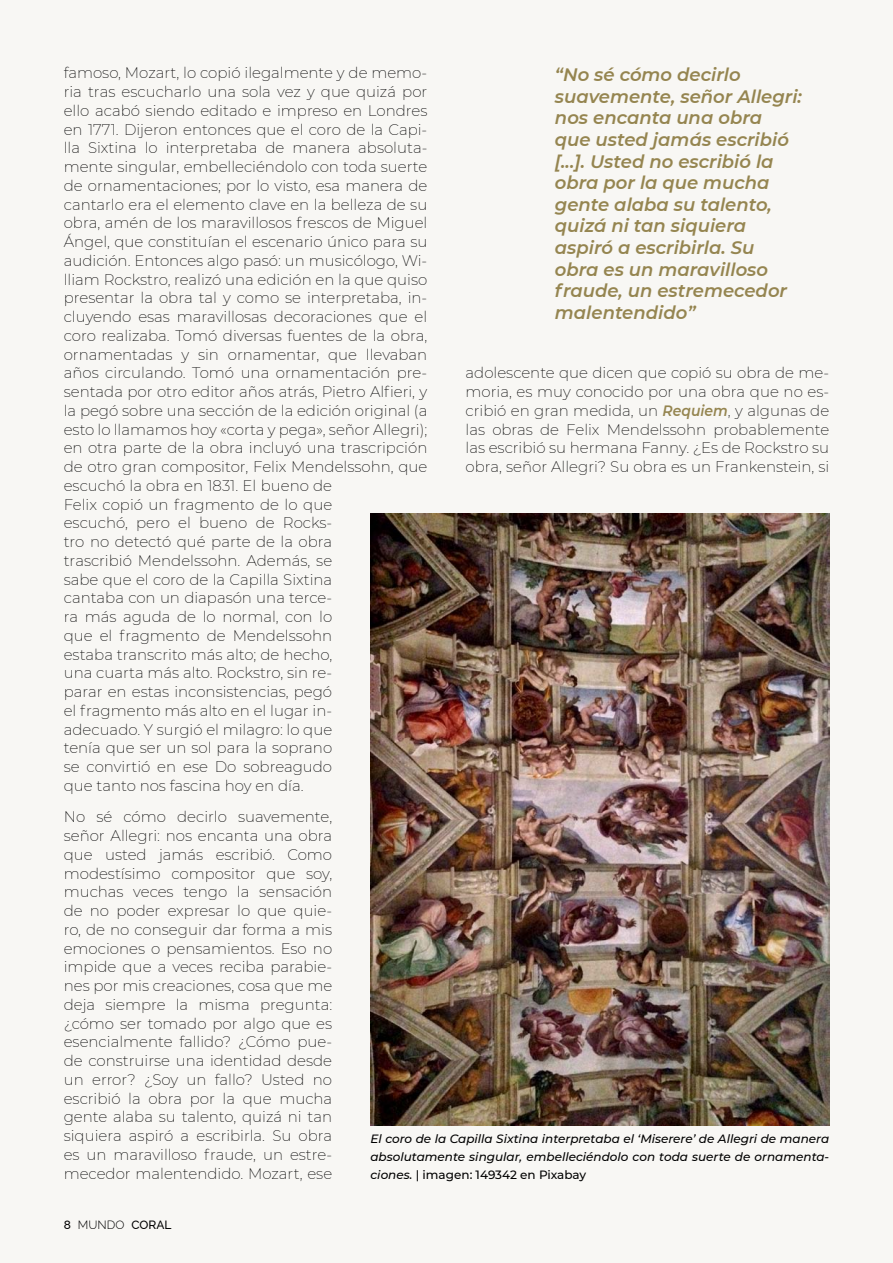
<style>
.page{position:relative;width:893px;height:1263px;background:#f8f7f4}
.page>*{position:absolute;margin:0;border:0;box-sizing:border-box;transform-origin:0 0}
.Destacado{font:italic 600 18px/21.6px "Montserrat";color:#958550}
.Cuerpo_texto{font:200 15px/18.8px "Montserrat";color:#000;text-align:justify}
.Cuerpo_texto-2{font:italic 500 12px/18px "Montserrat";color:#000;text-align:justify}
.t1{font:500 12px "Raleway";color:#000}
.s1{font-weight:600;font-style:italic;color:#958550}
.s2{font-style:normal}
.s3{font-weight:300}
</style>
<div class="page">
<img style="left:370px;top:513px;width:459px;height:612px">
<p class="Destacado" style="left:555px;top:63px;width:249px">“No sé cómo decirlo suavemente, señor Allegri: nos encanta una obra que usted jamás escribió [...]. Usted no escribió la obra por la que mucha gente alaba su talento, quizá ni tan siquiera aspiró a escribirla. Su obra es un maravilloso fraude, un estremecedor malentendido”</p>
<p class="Cuerpo_texto" style="left:64px;top:63px;width:365px;text-align:left">famoso, Mozart, lo copió ilegalmente y de memo&shy;ria tras escucharlo una sola vez y que quizá por ello acabó siendo editado e impreso en Londres en 1771. Dijeron entonces que el coro de la Capi&shy;lla Sixtina lo interpretaba de manera absoluta&shy;mente singular, embelleciéndolo con toda suerte de ornamentaciones; por lo visto, esa manera de cantarlo era el elemento clave en la belleza de su obra, amén de los maravillosos frescos de Miguel Ángel, que constituían el escenario único para su audición. Entonces algo pasó: un musicólogo, Wi&shy;lliam Rockstro, realizó una edición en la que quiso presentar la obra tal y como se interpretaba, in&shy;cluyendo esas maravillosas decoraciones que el coro realizaba. Tomó diversas fuentes de la obra, ornamentadas y sin ornamentar, que llevaban años circulando. Tomó una ornamentación pre&shy;sentada por otro editor años atrás, Pietro Alfieri, y la pegó sobre una sección de la edición original (a esto lo llamamos hoy «corta y pega», señor Allegri); en otra parte de la obra incluyó una trascripción de otro gran compositor, Felix Mendelssohn, que escuchó la obra en 1831. El bueno de<br>Felix copió un fragmento de lo que<br>escuchó, pero el bueno de Rocks-<br>tro no detectó qué parte de la obra<br>trascribió Mendelssohn. Además, se<br>sabe que el coro de la Capilla Sixtina<br>cantaba con un diapasón una terce-<br>ra más aguda de lo normal, con lo<br>que el fragmento de Mendelssohn<br>estaba transcrito más alto; de hecho,<br>una cuarta más alto. Rockstro, sin re-<br>parar en estas inconsistencias, pegó<br>el fragmento más alto en el lugar in-<br>adecuado. Y surgió el milagro: lo que<br>tenía que ser un sol para la soprano<br>se convirtió en ese Do sobreagudo<br>que tanto nos fascina hoy en día.</p>
<p class="Cuerpo_texto" style="left:64px;top:807px;width:270px">No sé cómo decirlo suavemente, señor Allegri: nos encanta una obra que usted jamás escribió. Como modestísimo compositor que soy, muchas veces tengo la sensación de no poder expresar lo que quie&shy;ro, de no conseguir dar forma a mis emociones o pensamientos. Eso no impide que a veces reciba parabie&shy;nes por mis creaciones, cosa que me deja siempre la misma pregunta: ¿cómo ser tomado por algo que es esencialmente fallido? ¿Cómo pue&shy;de construirse una identidad desde un error? ¿Soy un fallo? Usted no escribió la obra por la que mucha gente alaba su talento, quizá ni tan siquiera aspiró a escribirla. Su obra es un maravilloso fraude, un estre&shy;mecedor malentendido. Mozart, ese</p>
<p class="Cuerpo_texto" style="left:466px;top:363px;width:365px">adolescente que dicen que copió su obra de me&shy;moria, es muy conocido por una obra que no es&shy;cribió en gran medida, un <span class="s1">Requiem</span>, y algunas de las obras de Felix Mendelssohn probablemente las escribió su hermana Fanny. ¿Es de Rockstro su obra, señor Allegri? Su obra es un Frankenstein, si</p>
<p class="Cuerpo_texto-2" style="left:370px;top:1129px;width:460px">El coro de la Capilla Sixtina interpretaba el ‘Miserere’ de Allegri de manera absolutamente singular, embelleciéndolo con toda suerte de ornamenta&shy;ciones. <span class="s2">| imagen: 149342 en Pixabay</span></p>
<p class="t1" style="left:64px;top:1215px;width:109px">8 <span class="s3">MUNDO</span> CORAL</p>
</div>
